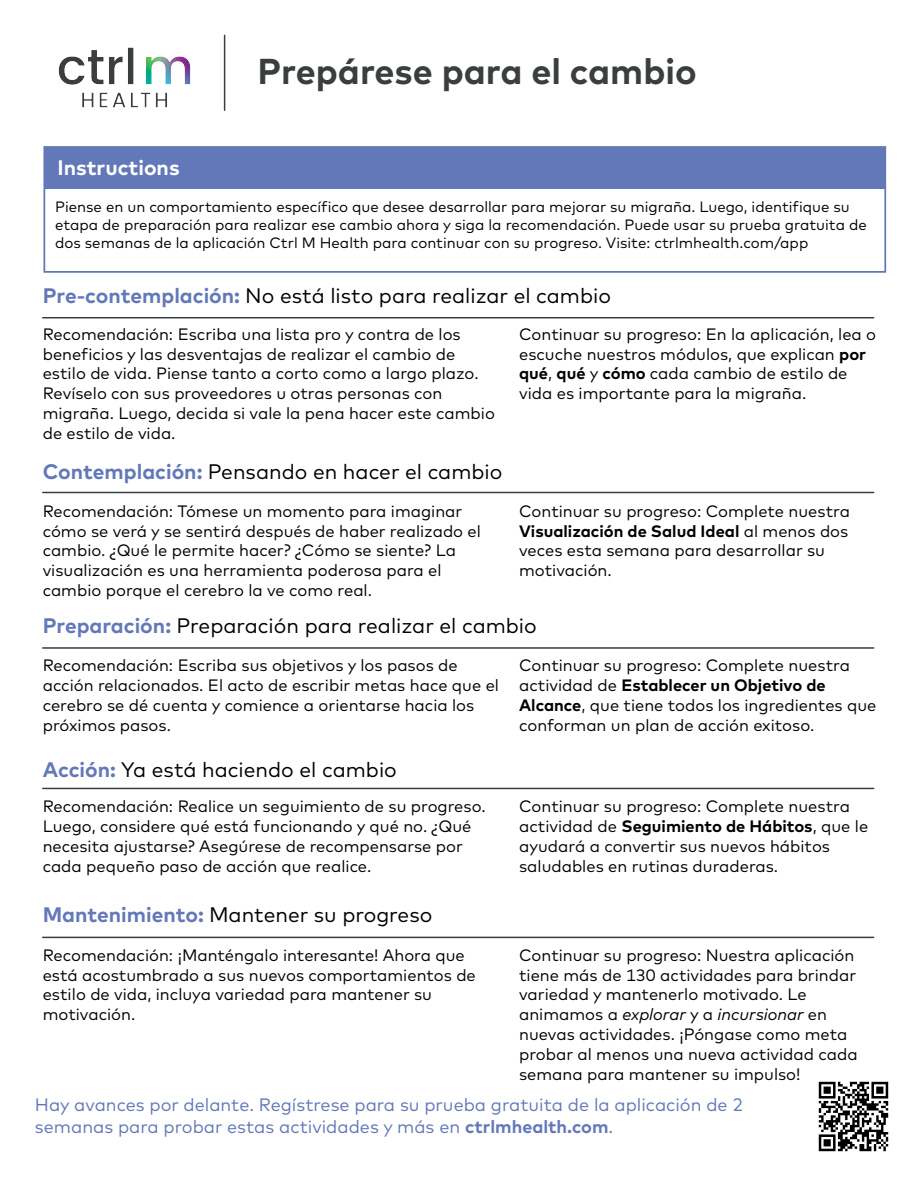
<style>
.page{position:relative;width:918px;height:1188px;background:#fff}
.page>*{position:absolute;margin:0;border:0;box-sizing:border-box;transform-origin:0 0}
.t1{font:700 36px "Mark";color:#3a3e3f}
.t2{font:21px "Mark";color:#000}
.t3{font:700 21px "Mark";color:#fff}
.t4{font:18px/21.6px "Mark";color:#6278b9}
.t5{font:16.5px/19.8px "Mark";color:#000}
.t6{font:15px/18px "Mark";color:#000}
.s1{font-weight:700;color:#6278b9}
.s2{font-weight:700}
.s3{font-style:italic}
</style>
<div class="page">
<div style="left:43px;top:146px;width:843px;height:127px;border:2px solid #6278b9"></div>
<div style="left:45px;top:147px;width:841px;height:42px;background:#6278b9"></div>
<img style="left:58px;top:47px;width:133px;height:61px">
<hr style="left:224px;top:35px;width:1px;height:75px;background:#3a3e3f">
<hr style="left:43px;top:317px;width:831px;height:1px;background:#3a3e3f">
<hr style="left:43px;top:492px;width:831px;height:1px;background:#3a3e3f">
<hr style="left:43px;top:647px;width:831px;height:2px;background:#3a3e3f">
<hr style="left:43px;top:788px;width:831px;height:1px;background:#3a3e3f">
<hr style="left:43px;top:937px;width:831px;height:1px;background:#3a3e3f">
<img style="left:818px;top:1081px;width:71px;height:71px">
<h1 class="t1" style="left:258px;top:51px;width:441px">Prepárese para el cambio</h1>
<p class="t3" style="left:58px;top:156px;width:124px">Instructions</p>
<p class="t6" style="left:55px;top:198px;width:813px">Piense en un comportamiento específico que desee desarrollar para mejorar su migraña. Luego, identifique su etapa de preparación para realizar ese cambio ahora y siga la recomendación. Puede usar su prueba gratuita de dos semanas de la aplicación Ctrl M Health para continuar con su progreso. Visite: ctrlmhealth.com/app</p>
<p class="t2" style="left:43px;top:283px;width:570px"><span class="s1">Pre-contemplación:</span> No está listo para realizar el cambio</p>
<p class="t5" style="left:43px;top:324px;width:454px">Recomendación: Escriba una lista pro y contra de los beneficios y las desventajas de realizar el cambio de estilo de vida. Piense tanto a corto como a largo plazo.<br>Revíselo con sus proveedores u otras personas con migraña. Luego, decida si vale la pena hacer este cambio de estilo de vida.</p>
<p class="t5" style="left:519px;top:324px;width:359px">Continuar su progreso: En la aplicación, lea o escuche nuestros módulos, que explican <span class="s2">por qué</span>, <span class="s2">qué</span> y <span class="s2">cómo</span> cada cambio de estilo de vida es importante para la migraña.</p>
<p class="t2" style="left:43px;top:460px;width:461px"><span class="s1">Contemplación:</span> Pensando en hacer el cambio</p>
<p class="t5" style="left:43px;top:501px;width:440px">Recomendación: Tómese un momento para imaginar cómo se verá y se sentirá después de haber realizado el cambio. ¿Qué le permite hacer? ¿Cómo se siente? La visualización es una herramienta poderosa para el cambio porque el cerebro la ve como real.</p>
<p class="t5" style="left:519px;top:501px;width:332px">Continuar su progreso: Complete nuestra <span class="s2">Visualización de Salud Ideal</span> al menos dos veces esta semana para desarrollar su motivación.</p>
<p class="t2" style="left:43px;top:614px;width:496px"><span class="s1">Preparación:</span> Preparación para realizar el cambio</p>
<p class="t5" style="left:43px;top:656px;width:458px">Recomendación: Escriba sus objetivos y los pasos de acción relacionados. El acto de escribir metas hace que el cerebro se dé cuenta y comience a orientarse hacia los próximos pasos.</p>
<p class="t5" style="left:519px;top:656px;width:359px">Continuar su progreso: Complete nuestra actividad de <span class="s2">Establecer un Objetivo de Alcance</span>, que tiene todos los ingredientes que conforman un plan de acción exitoso.</p>
<p class="t2" style="left:43px;top:757px;width:356px"><span class="s1">Acción:</span> Ya está haciendo el cambio</p>
<p class="t5" style="left:43px;top:797px;width:445px">Recomendación: Realice un seguimiento de su progreso.<br>Luego, considere qué está funcionando y qué no. ¿Qué necesita ajustarse? Asegúrese de recompensarse por cada pequeño paso de acción que realice.</p>
<p class="t5" style="left:519px;top:797px;width:351px">Continuar su progreso: Complete nuestra actividad de <span class="s2">Seguimiento de Hábitos</span>, que le ayudará a convertir sus nuevos hábitos saludables en rutinas duraderas.</p>
<p class="t2" style="left:43px;top:903px;width:391px"><span class="s1">Mantenimiento:</span> Mantener su progreso</p>
<p class="t5" style="left:43px;top:945px;width:435px">Recomendación: ¡Manténgalo interesante! Ahora que está acostumbrado a sus nuevos comportamientos de estilo de vida, incluya variedad para mantener su motivación.</p>
<p class="t5" style="left:519px;top:945px;width:340px">Continuar su progreso: Nuestra aplicación tiene más de 130 actividades para brindar variedad y mantenerlo motivado. Le animamos a <span class="s3">explorar</span> y a <span class="s3">incursionar</span> en nuevas actividades. ¡Póngase como meta probar al menos una nueva actividad cada semana para mantener su impulso!</p>
<p class="t4" style="left:35px;top:1094px;width:710px">Hay avances por delante. Regístrese para su prueba gratuita de la aplicación de 2 semanas para probar estas actividades y más en <span class="s2">ctrlmhealth.com</span>.</p>
</div>
